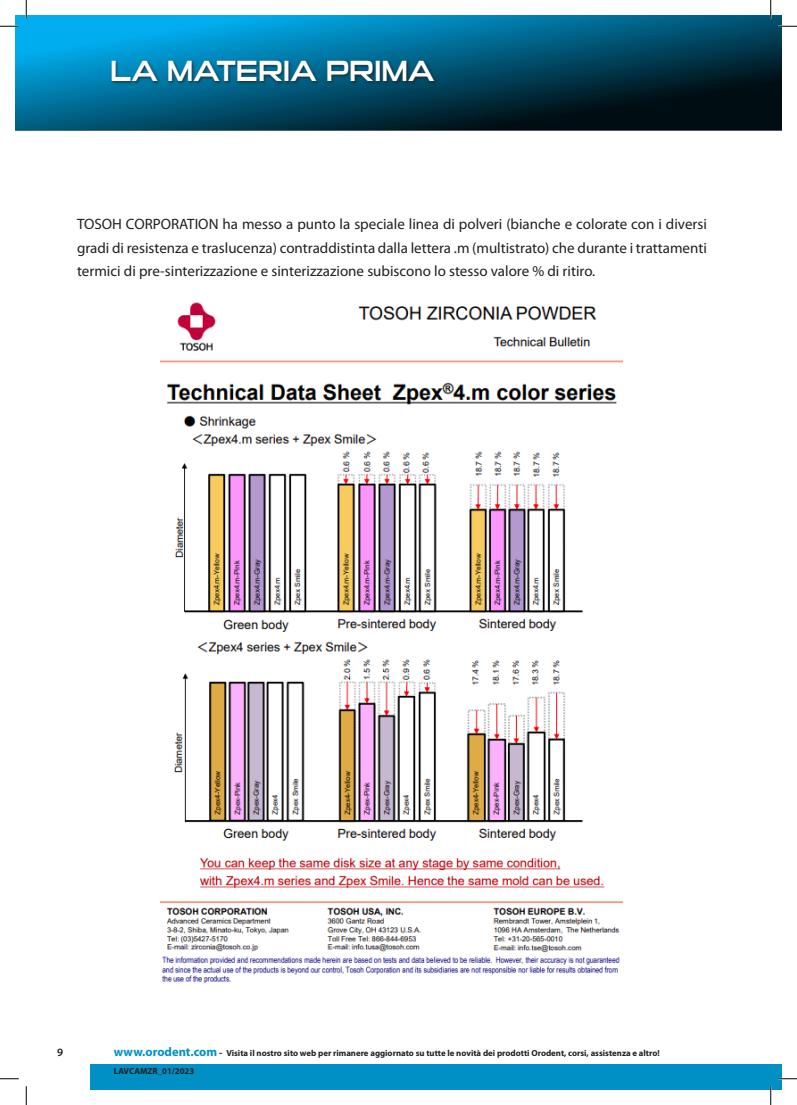
<style>
.page{position:relative;width:797px;height:1105px;background:#fff}
.page>*{position:absolute;margin:0;border:0;box-sizing:border-box;transform-origin:0 0}
.t1{font:28.75px "Sui Generis Rg";color:#fff}
.t2{font:15px/23.8px "Myriad Pro";color:#231f20;text-align:justify}
.t3{font:600 11.25px "Myriad Pro";color:#231f20}
.t4{font:700 8.75px/17.5px "Myriad Pro";color:#231f20}
.s1{font-size:12.5px;color:#0090c6}
.s2{font-size:10px}
</style>
<div class="page">
<div style="left:90px;top:1065px;width:691px;height:24px;background:#0090c6"></div>
<svg style="left:16px;top:16px;width:765px;height:115px;background:#005474"></svg>
<div style="left:110px;top:60px;width:328px;height:25px;background:#231f20;opacity:.75"></div>
<img style="left:161px;top:302px;width:461px;height:681px">
<svg style="left:0;top:25px;width:37px;height:106px"></svg>
<svg style="left:778px;top:25px;width:19px;height:2px"></svg>
<svg style="left:0;top:1078px;width:19px;height:1px"></svg>
<svg style="left:778px;top:1078px;width:19px;height:1px"></svg>
<svg style="left:25px;top:0;width:2px;height:19px"></svg>
<svg style="left:25px;top:1086px;width:2px;height:19px"></svg>
<svg style="left:770px;top:0;width:1px;height:19px"></svg>
<svg style="left:770px;top:1086px;width:1px;height:19px"></svg>
<p class="t1" style="left:110px;top:55px;width:326px">LA MATERIA PRIMA</p>
<p class="t2" style="left:77px;top:212px;width:631px">TOSOH CORPORATION ha messo a punto la speciale linea di polveri (bianche e colorate con i diversi gradi di resistenza e traslucenza) contraddistinta dalla lettera .m (multistrato) che durante i trattamenti termici di pre-sinterizzazione e sinterizzazione subiscono lo stesso valore % di ritiro.</p>
<p class="t3" style="left:57px;top:1045px;width:8px">9</p>
<p class="t4" style="left:114px;top:1044px;width:547px"><span class="s1">www.orodent.com</span> <span class="s2">-</span> Visita il nostro sito web per rimanere aggiornato su tutte le novità dei prodotti Orodent, corsi, assistenza e altro!<br>LAVCAMZR_01/2023</p>
</div>
